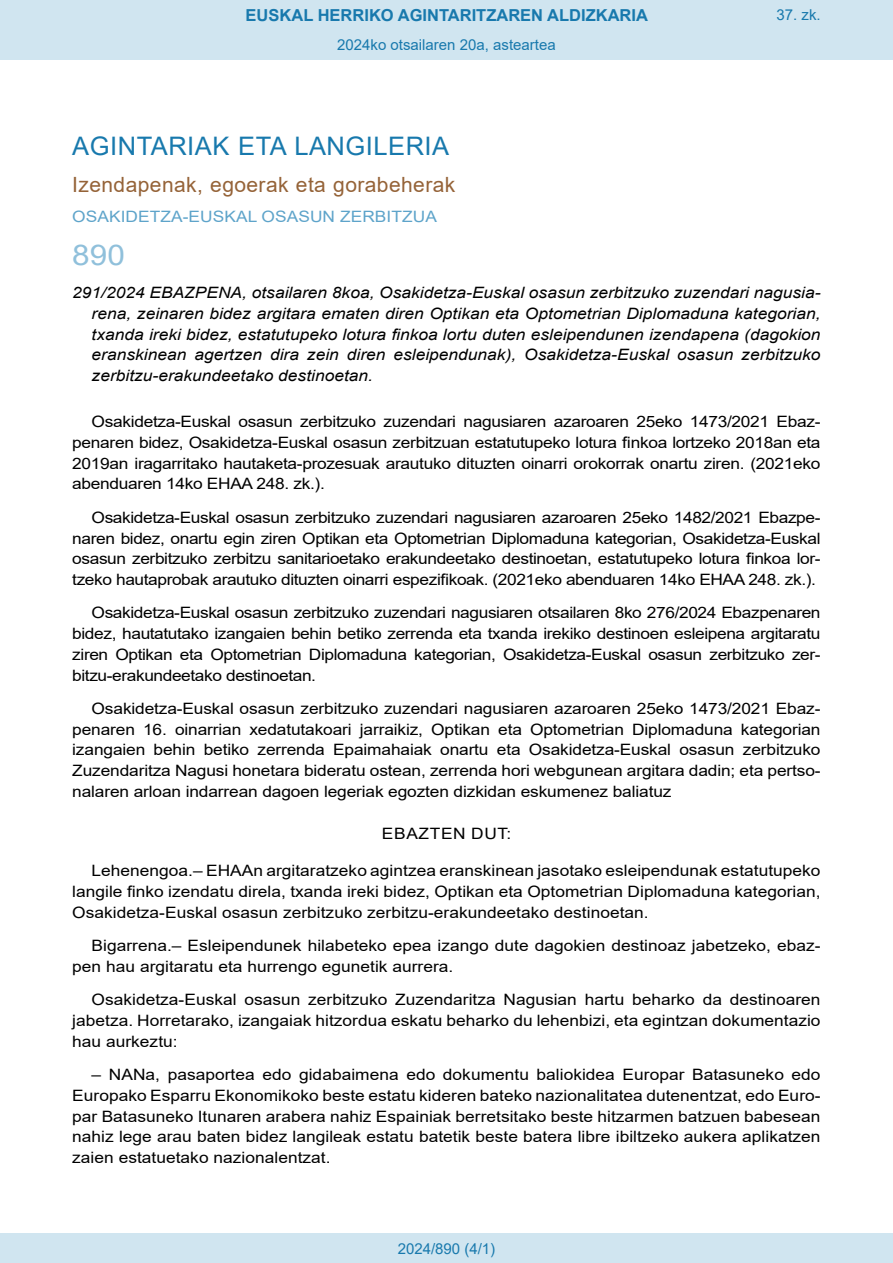
<style>
.page{position:relative;width:893px;height:1263px;background:#fff}
.page>*{position:absolute;margin:0;border:0;box-sizing:border-box;transform-origin:0 0}
.BOPVOrden{font:28.5px "Arial";color:#90c0db;scale:1.11 1}
.BOPVSeccion{font:25.5px "Arial";letter-spacing:.02em;color:#1879ad}
.BOPVSubseccion{font:21px "Arial";letter-spacing:.02em;color:#956338}
.t1{font:700 16.5px "Arial";color:#1879ad}
.BOPVDetalle{font:15.6px/20.7px "Arial";color:#000;text-align:justify;scale:1.11 1}
.BOPVTitulo{font:italic 15.6px/20.7px "Arial";color:#000;text-align:justify;scale:1.11 1}
.BOPVOrganismo{font:15.6px "Arial";letter-spacing:.005em;color:#5ea4ca;scale:1.11 1}
.BOPVClave{font:15.6px "Arial";letter-spacing:.035em;color:#000;scale:1.11 1}
.Paginacion_Centro{font:15px "Arial";color:#1879ad}
</style>
<div class="page">
<div style="left:0;top:0;width:893px;height:60px;background:#d0e5f0"></div>
<div style="left:0;top:1233px;width:893px;height:30px;background:#d0e5f0"></div>
<p class="t1" style="left:246px;top:3px;width:404px">EUSKAL HERRIKO AGINTARITZAREN ALDIZKARIA</p>
<p class="Paginacion_Centro" style="left:337px;top:35px;width:220px">2024ko otsailaren 20a, asteartea</p>
<p class="Paginacion_Centro" style="left:776px;top:5px;width:46px">37. zk.</p>
<p class="BOPVSeccion" style="left:72px;top:128px;width:378px">AGINTARIAK ETA LANGILERIA</p>
<p class="BOPVSubseccion" style="left:72px;top:170px;width:385px">Izendapenak, egoerak eta gorabeherak</p>
<p class="BOPVOrganismo" style="left:72px;top:206px;width:330px">OSAKIDETZA-EUSKAL OSASUN ZERBITZUA</p>
<p class="BOPVOrden" style="left:72px;top:235px;width:49px">890</p>
<p class="BOPVTitulo" style="left:92px;top:283px;width:658px;text-indent:-19px">291/2024 EBAZPENA, otsailaren 8koa, Osakidetza-Euskal osasun zerbitzuko zuzendari nagusia&shy;rena, zeinaren bidez argitara ematen diren Optikan eta Optometrian Diplomaduna kategorian, txanda ireki bidez, estatutupeko lotura finkoa lortu duten esleipendunen izendapena (dagokion eranskinean agertzen dira zein diren esleipendunak), Osakidetza-Euskal osasun zerbitzuko zerbitzu-erakundeetako destinoetan.</p>
<p class="BOPVDetalle" style="left:72px;top:411px;width:676px;text-indent:19px">Osakidetza-Euskal osasun zerbitzuko zuzendari nagusiaren azaroaren 25eko 1473/2021 Ebaz&shy;penaren bidez, Osakidetza-Euskal osasun zerbitzuan estatutupeko lotura finkoa lortzeko 2018an eta 2019an iragarritako hautaketa-prozesuak arautuko dituzten oinarri orokorrak onartu ziren. (2021eko abenduaren 14ko EHAA 248. zk.).</p>
<p class="BOPVDetalle" style="left:72px;top:507px;width:676px;text-indent:19px">Osakidetza-Euskal osasun zerbitzuko zuzendari nagusiaren azaroaren 25eko 1482/2021 Ebazpe&shy;naren bidez, onartu egin ziren Optikan eta Optometrian Diplomaduna kategorian, Osakidetza-Euskal osasun zerbitzuko zerbitzu sanitarioetako erakundeetako destinoetan, estatutupeko lotura finkoa lor&shy;tzeko hautaprobak arautuko dituzten oinarri espezifikoak. (2021eko abenduaren 14ko EHAA 248. zk.).</p>
<p class="BOPVDetalle" style="left:72px;top:602px;width:676px;text-indent:19px">Osakidetza-Euskal osasun zerbitzuko zuzendari nagusiaren otsailaren 8ko 276/2024 Ebazpenaren bidez, hautatutako izangaien behin betiko zerrenda eta txanda irekiko destinoen esleipena argitaratu ziren Optikan eta Optometrian Diplomaduna kategorian, Osakidetza-Euskal osasun zerbitzuko zer&shy;bitzu-erakundeetako destinoetan.</p>
<p class="BOPVDetalle" style="left:72px;top:698px;width:676px;text-indent:19px">Osakidetza-Euskal osasun zerbitzuko zuzendari nagusiaren azaroaren 25eko 1473/2021 Ebaz&shy;penaren 16. oinarrian xedatutakoari jarraikiz, Optikan eta Optometrian Diplomaduna kategorian izangaien behin betiko zerrenda Epaimahaiak onartu eta Osakidetza-Euskal osasun zerbitzuko Zuzendaritza Nagusi honetara bideratu ostean, zerrenda hori webgunean argitara dadin; eta pertso&shy;nalaren arloan indarrean dagoen legeriak egozten dizkidan eskumenez baliatuz</p>
<p class="BOPVClave" style="left:382px;top:822px;width:118px">EBAZTEN DUT:</p>
<p class="BOPVDetalle" style="left:72px;top:860px;width:676px;text-indent:19px">Lehenengoa.– EHAAn argitaratzeko agintzea eranskinean jasotako esleipendunak estatutupeko langile finko izendatu direla, txanda ireki bidez, Optikan eta Optometrian Diplomaduna kategorian, Osakidetza-Euskal osasun zerbitzuko zerbitzu-erakundeetako destinoetan.</p>
<p class="BOPVDetalle" style="left:72px;top:935px;width:676px;text-indent:19px">Bigarrena.– Esleipendunek hilabeteko epea izango dute dagokien destinoaz jabetzeko, ebaz&shy;pen hau argitaratu eta hurrengo egunetik aurrera.</p>
<p class="BOPVDetalle" style="left:72px;top:989px;width:676px;text-indent:19px">Osakidetza-Euskal osasun zerbitzuko Zuzendaritza Nagusian hartu beharko da destinoaren jabetza. Horretarako, izangaiak hitzordua eskatu beharko du lehenbizi, eta egintzan dokumentazio hau aurkeztu:</p>
<p class="BOPVDetalle" style="left:72px;top:1064px;width:676px;text-indent:19px">– NANa, pasaportea edo gidabaimena edo dokumentu baliokidea Europar Batasuneko edo Europako Esparru Ekonomikoko beste estatu kideren bateko nazionalitatea dutenentzat, edo Euro&shy;par Batasuneko Itunaren arabera nahiz Espainiak berretsitako beste hitzarmen batzuen babesean nahiz lege arau baten bidez langileak estatu batetik beste batera libre ibiltzeko aukera aplikatzen zaien estatuetako nazionalentzat.</p>
<p class="Paginacion_Centro" style="left:398px;top:1238px;width:99px">2024/890 (4/1)</p>
</div>
